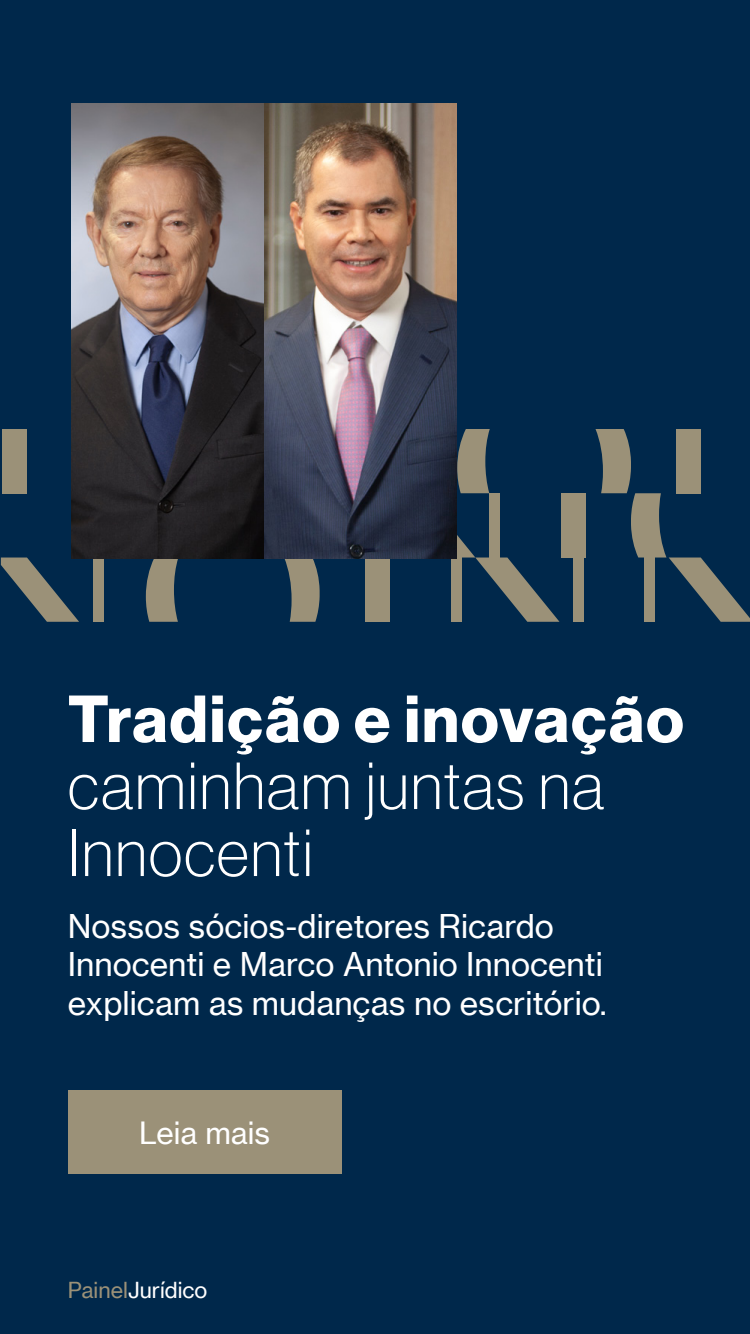
<style>
.page{position:relative;width:750px;height:1334px;background:#00284b}
.page>*{position:absolute;margin:0;border:0;box-sizing:border-box;transform-origin:0 0}
.t1{font:65px/67px "N Haas Grotesk DS Pro 35 X Lt";letter-spacing:.03em;color:#fff}
.t2{font:65px "N Haas Grotesk DS Pro 75 Bd";letter-spacing:.03em;color:#fff}
.t3{font:32px/38.4px "N Haas Grotesk TX Pro 55 Rg";color:#fff}
.t4{font:30px "N Haas Grotesk TX Pro 55 Rg";color:#fff}
.t5{font:21.6px "N Haas Grotesk TX Pro 55 Rg";color:#fff}
.s1{color:#9b9178}
</style>
<div class="page">
<div style="left:3px;top:429px;width:24px;height:64px;background:#9b9178"></div>
<div style="left:561px;top:493px;width:25px;height:65px;background:#9b9178"></div>
<div style="left:93px;top:558px;width:10px;height:64px;background:#9b9178"></div>
<svg style="left:1px;top:558px;width:78px;height:64px"></svg>
<div style="left:573px;top:558px;width:11px;height:64px;background:#9b9178"></div>
<svg style="left:103px;top:429px;width:457px;height:193px"></svg>
<div style="left:365px;top:558px;width:25px;height:64px;background:#9b9178"></div>
<div style="left:451px;top:558px;width:11px;height:64px;background:#9b9178"></div>
<svg style="left:596px;top:429px;width:154px;height:193px"></svg>
<div style="left:68px;top:1091px;width:273px;height:83px;background:#9b9178"></div>
<img style="left:71px;top:103px;width:386px;height:456px">
<h1 class="t2" style="left:68px;top:681px;width:617px">Tradição e inovação</h1>
<h1 class="t1" style="left:68px;top:753px;width:538px">caminham juntas na<br>Innocenti</h1>
<p class="t3" style="left:68px;top:907px;width:540px">Nossos sócios-diretores Ricardo<br>Innocenti e Marco Antonio Innocenti explicam as mudanças no escritório.</p>
<p class="t4" style="left:139px;top:1115px;width:132px">Leia mais</p>
<p class="t5" style="left:68px;top:1277px;width:141px"><span class="s1">Painel</span>Jurídico</p>
</div>
